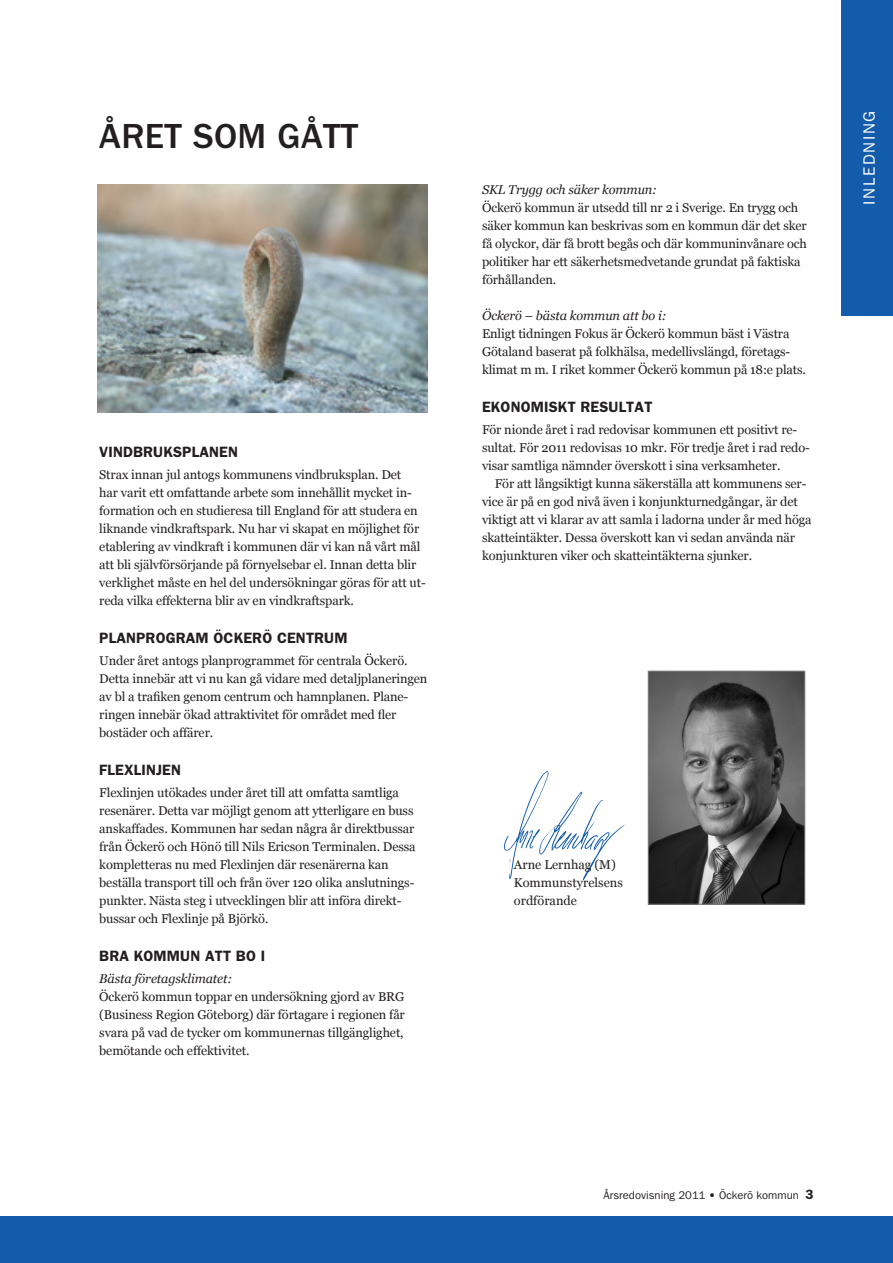
<style>
.page{position:relative;width:893px;height:1263px;background:#fff}
.page>*{position:absolute;margin:0;border:0;box-sizing:border-box;transform-origin:0 0}
.t1{font:500 36px "Franklin Gothic LT";letter-spacing:.01em;color:#231f20}
.t2{font:16.5px "Franklin Gothic";letter-spacing:.1em;color:#fff}
.t3{font:600 15px "Franklin Gothic";letter-spacing:.01em;color:#231f20}
.t4{font:12.75px/18px "Georgia";letter-spacing:-.01em;color:#231f20}
.t5{font:italic 12.75px "Georgia";letter-spacing:-.01em;color:#231f20}
.t6{font:11.25px "Franklin Gothic";color:#231f20}
.s1{font-weight:600;font-size:13.5px}
</style>
<div class="page">
<img style="left:650px;top:673px;width:153px;height:230px">
<div style="left:648px;top:671px;width:157px;height:234px;border:1px solid #808285"></div>
<div style="left:0;top:1216px;width:893px;height:47px;background:#135cab"></div>
<div style="left:842px;top:0;width:51px;height:316px;background:#135cab"></div>
<img style="left:504px;top:771px;width:122px;height:109px">
<img style="left:98px;top:185px;width:329px;height:228px">
<h1 class="t1" style="left:99px;top:115px;width:260px">ÅRET SOM GÅTT</h1>
<p class="t3" style="left:99px;top:443px;width:140px">VINDBRUKSPLANEN</p>
<p class="t4" style="left:99px;top:466px;width:328px">Strax innan jul antogs kommunens vindbruksplan. Det<br>har varit ett omfattande arbete som innehållit mycket in&shy;formation och en studieresa till England för att studera en liknande vindkraftspark. Nu har vi skapat en möjlighet för etablering av vindkraft i kommunen där vi kan nå vårt mål att bli självförsörjande på förnyelsebar el. Innan detta blir verklighet måste en hel del undersökningar göras för att ut&shy;reda vilka effekterna blir av en vindkraftspark.</p>
<p class="t3" style="left:99px;top:629px;width:250px">PLANPROGRAM ÖCKERÖ CENTRUM</p>
<p class="t4" style="left:99px;top:652px;width:330px">Under året antogs planprogrammet för centrala Öckerö.<br>Detta innebär att vi nu kan gå vidare med detaljplaneringen av bl a trafiken genom centrum och hamnplanen. Plane&shy;ringen innebär ökad attraktivitet för området med fler bostäder och affärer.</p>
<p class="t3" style="left:99px;top:761px;width:83px">FLEXLINJEN</p>
<p class="t4" style="left:99px;top:784px;width:318px">Flexlinjen utökades under året till att omfatta samtliga resenärer. Detta var möjligt genom att ytterligare en buss anskaffades. Kommunen har sedan några år direktbussar från Öckerö och Hönö till Nils Ericson Terminalen. Dessa kompletteras nu med Flexlinjen där resenärerna kan beställa transport till och från över 120 olika anslutnings&shy;punkter. Nästa steg i utvecklingen blir att införa direkt&shy;bussar och Flexlinje på Björkö.</p>
<p class="t3" style="left:99px;top:947px;width:167px">BRA KOMMUN ATT BO I</p>
<p class="t5" style="left:99px;top:971px;width:135px">Bästa företagsklimatet:</p>
<p class="t4" style="left:99px;top:988px;width:307px;text-align:justify">Öckerö kommun toppar en undersökning gjord av BRG (Business Region Göteborg) där förtagare i regionen får svara på vad de tycker om kommunernas tillgänglighet, bemötande och effektivitet.</p>
<p class="t5" style="left:482px;top:182px;width:177px">SKL Trygg och säker kommun:</p>
<p class="t4" style="left:482px;top:199px;width:326px">Öckerö kommun är utsedd till nr 2 i Sverige. En trygg och säker kommun kan beskrivas som en kommun där det sker få olyckor, där få brott begås och där kommuninvånare och politiker har ett säkerhetsmedvetande grundat på faktiska förhållanden.</p>
<p class="t5" style="left:482px;top:308px;width:186px">Öckerö – bästa kommun att bo i:</p>
<p class="t4" style="left:482px;top:325px;width:325px">Enligt tidningen Fokus är Öckerö kommun bäst i Västra<br>Götaland baserat på folkhälsa, medellivslängd, företags&shy;klimat m m. I riket kommer Öckerö kommun på 18:e plats.</p>
<p class="t3" style="left:482px;top:397px;width:172px">EKONOMISKT RESULTAT</p>
<p class="t4" style="left:482px;top:421px;width:329px">För nionde året i rad redovisar kommunen ett positivt re&shy;sultat. För 2011 redovisas 10 mkr. För tredje året i rad redo&shy;visar samtliga nämnder överskott i sina verksamheter.</p>
<p class="t4" style="left:482px;top:475px;width:331px;text-indent:13px">För att långsiktigt kunna säkerställa att kommunens ser&shy;vice är på en god nivå även i konjunkturnedgångar, är det viktigt att vi klarar av att samla i ladorna under år med höga skatteintäkter. Dessa överskott kan vi sedan använda när konjunkturen viker och skatteintäkterna sjunker.</p>
<p class="t2" style="left:860px;top:205px;width:95px;rotate:-90deg">INLEDNING</p>
<p class="t4" style="left:514px;top:855px;width:110px">Arne Lernhag (M)<br>Kommunstyrelsens ordförande</p>
<p class="t6" style="left:604px;top:1188px;width:211px">Årsredovisning 2011 • Öckerö kommun <span class="s1">3</span></p>
</div>
